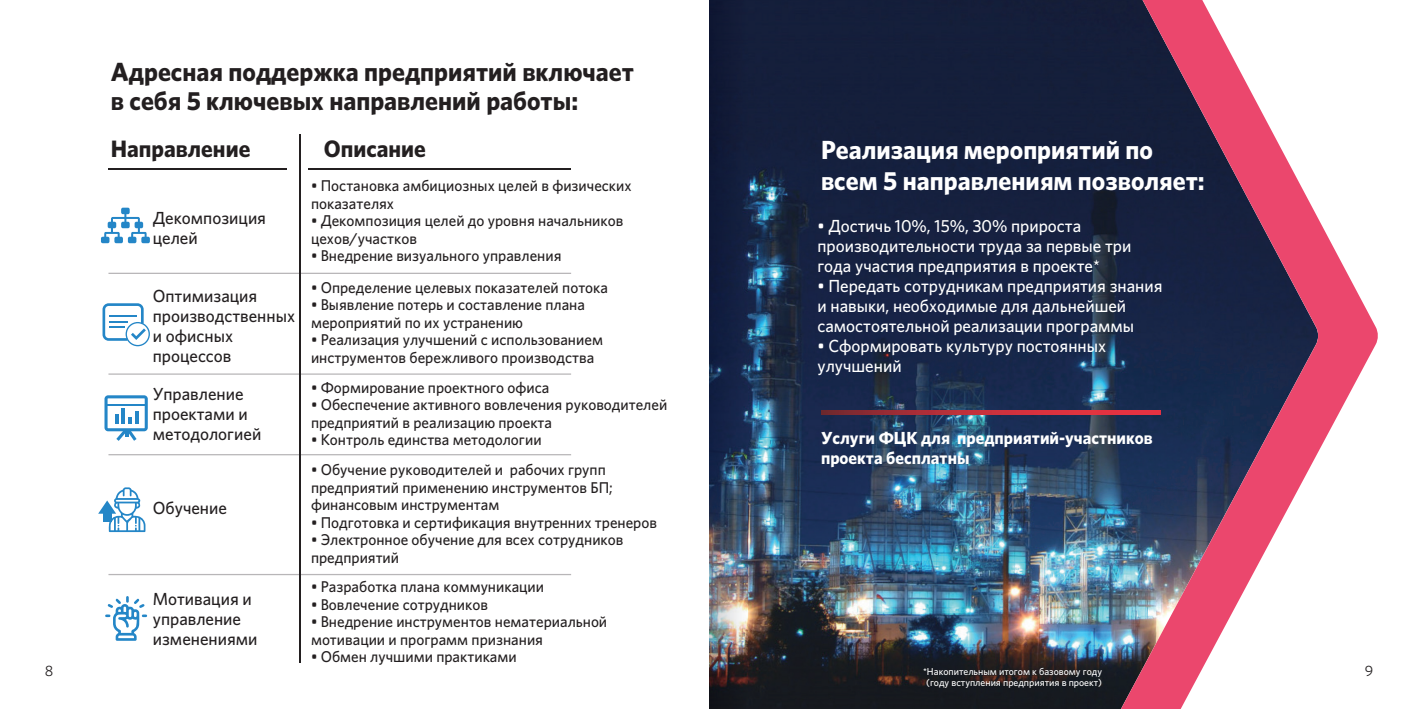
<style>
.page{position:relative;width:1418px;height:709px;background:#fff}
.page>*{position:absolute;margin:0;border:0;box-sizing:border-box;transform-origin:0 0}
.t1{font:700 26.25px/28.8px "Whitney";color:#231f20}
.t2{font:700 26.25px/31.2px "Whitney";color:#fff}
.t3{font:700 23.75px "Whitney";color:#231f20}
.t4{font:500 17.5px/20px "Whitney";color:#fff}
.t5{font:500 17.5px/20px "Whitney";color:#231f20}
.t6{font:700 17.5px/20px "Whitney";color:#fff}
.t7{font:500 15.62px/17.5px "Whitney";color:#231f20}
.t8{font:15px "Whitney";color:#231f20}
.t9{font:500 10px/11.2px "Whitney";color:#fff;text-align:center}
</style>
<div class="page">
<img style="left:709px;top:0;width:391px;height:709px">
<svg style="left:1100px;top:0;width:278px;height:709px"></svg>
<svg style="left:821px;top:410px;width:339px;height:5px;background:#be2f3a"></svg>
<svg style="left:98px;top:487px;width:47px;height:45px"></svg>
<div style="left:103px;top:509px;width:8px;height:13px;background:#2486c7"></div>
<svg style="left:104px;top:395px;width:44px;height:46px"></svg>
<svg style="left:102px;top:303px;width:48px;height:43px"></svg>
<svg style="left:105px;top:596px;width:42px;height:45px"></svg>
<svg style="left:101px;top:208px;width:49px;height:35px"></svg>
<hr style="left:108px;top:169px;width:179px;height:1px;background:#231f20">
<hr style="left:308px;top:169px;width:263px;height:1px;background:#231f20">
<hr style="left:108px;top:273px;width:191px;height:1px;background:#b8b6b8">
<hr style="left:301px;top:273px;width:270px;height:1px;background:#b8b6b8">
<hr style="left:108px;top:373px;width:191px;height:2px;background:#b8b6b8">
<hr style="left:301px;top:373px;width:270px;height:2px;background:#b8b6b8">
<hr style="left:108px;top:454px;width:191px;height:1px;background:#b8b6b8">
<hr style="left:301px;top:454px;width:270px;height:1px;background:#b8b6b8">
<hr style="left:108px;top:574px;width:191px;height:1px;background:#b8b6b8">
<hr style="left:301px;top:574px;width:270px;height:1px;background:#b8b6b8">
<hr style="left:299px;top:134px;width:2px;height:529px;background:#231f20">
<img style="left:709px;top:1px;width:38px;height:707px">
<h1 class="t1" style="left:111px;top:57px;width:524px">Адресная поддержка предприятий включает в себя 5 ключевых направлений работы:</h1>
<h2 class="t3" style="left:111px;top:133px;width:141px">Направление</h2>
<h2 class="t3" style="left:324px;top:133px;width:104px">Описание</h2>
<h1 class="t2" style="left:821px;top:133px;width:385px">Реализация мероприятий по всем 5 направлениям позволяет:</h1>
<p class="t7" style="left:311px;top:176px;width:322px">• Постановка амбициозных целей в физических показателях</p>
<p class="t7" style="left:311px;top:211px;width:314px">• Декомпозиция целей до уровня начальников цехов/участков</p>
<p class="t7" style="left:311px;top:246px;width:252px">• Внедрение визуального управления</p>
<p class="t7" style="left:311px;top:278px;width:298px">• Определение целевых показателей потока</p>
<p class="t7" style="left:311px;top:295px;width:275px">• Выявление потерь и составление плана мероприятий по их устранению</p>
<p class="t7" style="left:311px;top:330px;width:293px">• Реализация улучшений с использованием инструментов бережливого производства</p>
<p class="t7" style="left:311px;top:378px;width:240px">• Формирование проектного офиса</p>
<p class="t7" style="left:311px;top:396px;width:358px">• Обеспечение активного вовлечения руководителей предприятий в реализацию проекта</p>
<p class="t7" style="left:311px;top:431px;width:232px">• Контроль единства методологии</p>
<p class="t7" style="left:311px;top:461px;width:303px">• Обучение руководителей и рабочих групп предприятий применению инструментов БП; финансовым инструментам</p>
<p class="t7" style="left:311px;top:513px;width:347px">• Подготовка и сертификация внутренних тренеров</p>
<p class="t7" style="left:311px;top:531px;width:314px">• Электронное обучение для всех сотрудников предприятий</p>
<p class="t7" style="left:311px;top:578px;width:235px">• Разработка плана коммуникации</p>
<p class="t7" style="left:311px;top:595px;width:178px">• Вовлечение сотрудников</p>
<p class="t7" style="left:311px;top:613px;width:298px">• Внедрение инструментов нематериальной мотивации и программ признания</p>
<p class="t7" style="left:311px;top:648px;width:207px">• Обмен лучшими практиками</p>
<p class="t5" style="left:153px;top:208px;width:115px">Декомпозиция целей</p>
<p class="t4" style="left:817px;top:216px;width:315px">• Достичь 10%, 15%, 30% прироста производительности труда за первые три года участия предприятия в проекте*</p>
<p class="t4" style="left:817px;top:276px;width:346px">• Передать сотрудникам предприятия знания и навыки, необходимые для дальнейшей самостоятельной реализации программы</p>
<p class="t4" style="left:817px;top:336px;width:290px">• Сформировать культуру постоянных улучшений</p>
<p class="t5" style="left:153px;top:286px;width:144px">Оптимизация производственных и офисных процессов</p>
<p class="t5" style="left:153px;top:383px;width:110px">Управление проектами и методологией</p>
<p class="t6" style="left:821px;top:427px;width:333px">Услуги ФЦК для предприятий-участников проекта бесплатны</p>
<p class="t5" style="left:153px;top:497px;width:76px">Обучение</p>
<p class="t5" style="left:153px;top:588px;width:106px">Мотивация и управление изменениями</p>
<p class="t8" style="left:45px;top:660px;width:10px">8</p>
<p class="t8" style="left:1364px;top:660px;width:10px">9</p>
<p class="t9" style="left:923px;top:665px;width:180px">*Накопительным итогом к базовому году (году вступления предприятия в проект)</p>
</div>
